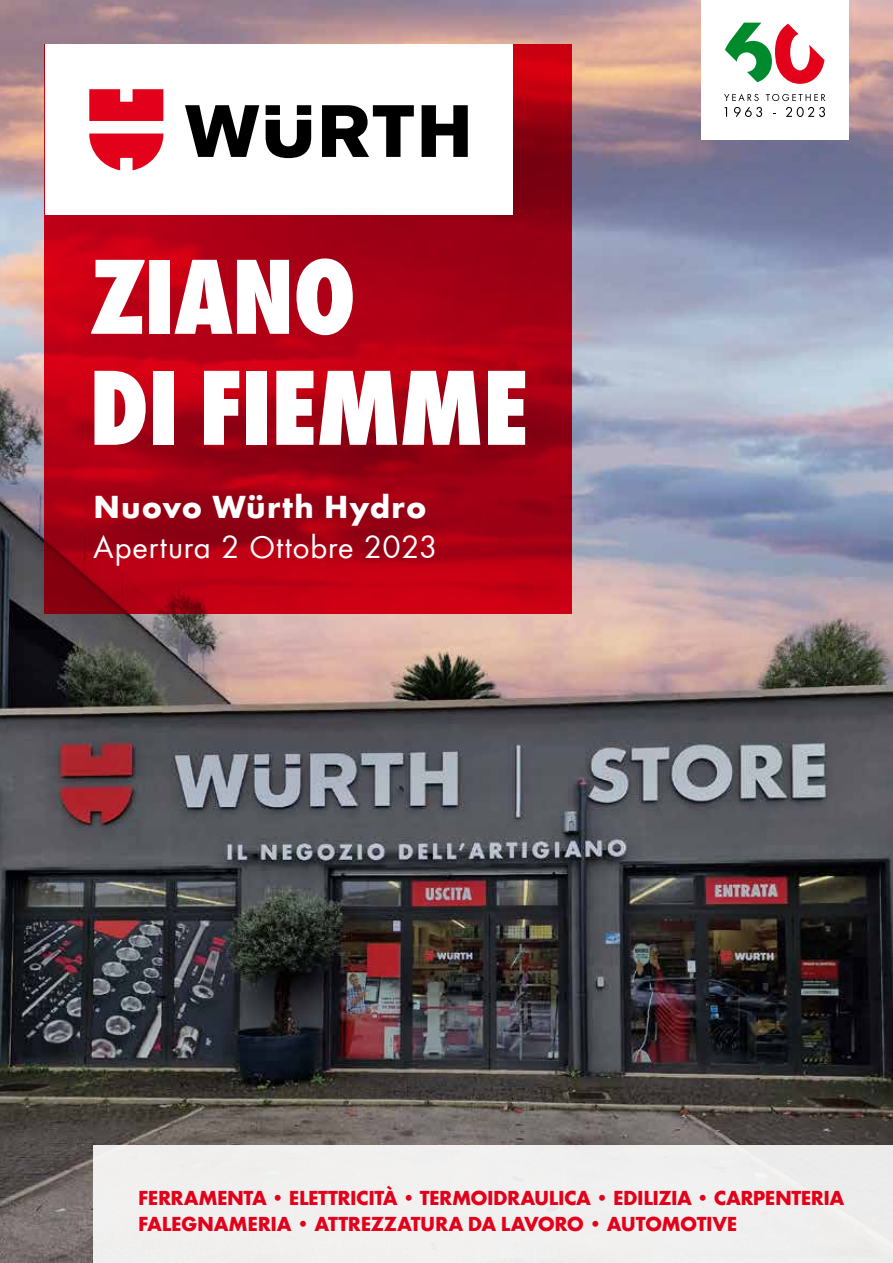
<style>
.page{position:relative;width:893px;height:1263px;background:#fff}
.page>*{position:absolute;margin:0;border:0;box-sizing:border-box;transform-origin:0 0}
.t1{font:800 condensed 111px/111px "Wuerth Global";letter-spacing:-.01em;color:#fff}
.t2{font:33px "Wuerth Global";letter-spacing:.025em;color:#fff}
.t3{font:700 33px "Wuerth Global";letter-spacing:.03em;color:#fff}
.t4{font:700 21px/25.2px "Wuerth Global";letter-spacing:-.025em;color:#e2001a}
</style>
<div class="page">
<img style="left:0;top:0;width:893px;height:1263px">
<div style="left:94px;top:1145px;width:799px;height:118px;background:#f1f0ef"></div>
<svg style="left:45px;top:45px;width:527px;height:569px;background:#ac0114"></svg>
<div style="left:45px;top:45px;width:467px;height:170px;background:#fff"></div>
<svg style="left:185px;top:105px;width:283px;height:53px"></svg>
<svg style="left:89px;top:89px;width:74px;height:81px"></svg>
<div style="left:701px;top:0;width:147px;height:140px;background:#fff"></div>
<svg style="left:725px;top:23px;width:99px;height:61px"></svg>
<svg style="left:724px;top:107px;width:3px;height:10px"></svg>
<svg style="left:734px;top:107px;width:28px;height:10px"></svg>
<svg style="left:786px;top:107px;width:39px;height:10px"></svg>
<svg style="left:724px;top:94px;width:35px;height:7px"></svg>
<svg style="left:766px;top:94px;width:59px;height:7px"></svg>
<h1 class="t1" style="left:89px;top:240px;width:441px">ZIANO<br>DI FIEMME</h1>
<h2 class="t3" style="left:94px;top:488px;width:334px">Nuovo Würth Hydro</h2>
<h2 class="t2" style="left:94px;top:527px;width:345px">Apertura 2 Ottobre 2023</h2>
<p class="t4" style="left:138px;top:1185px;width:708px">FERRAMENTA • ELETTRICITÀ • TERMOIDRAULICA • EDILIZIA • CARPENTERIA<br>FALEGNAMERIA • ATTREZZATURA DA LAVORO • AUTOMOTIVE</p>
</div>
